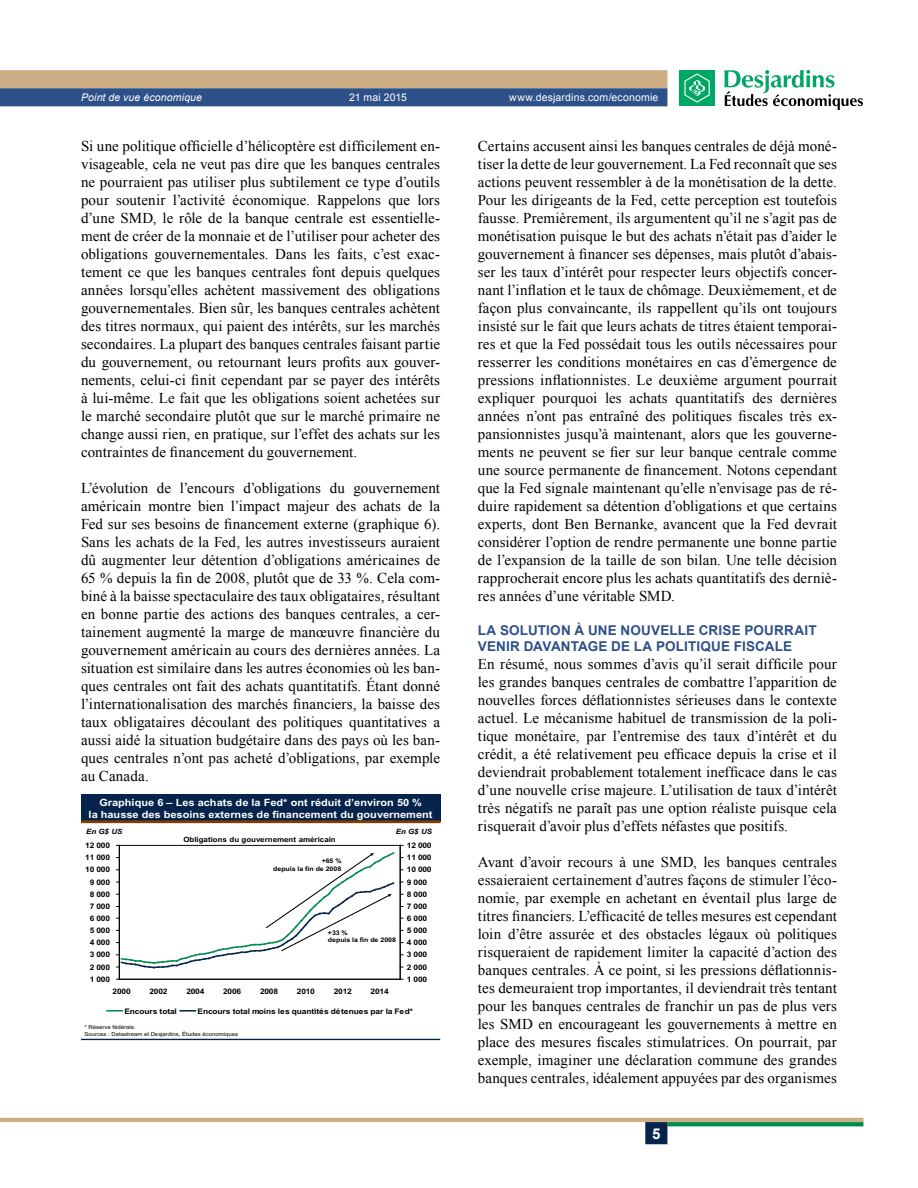
<style>
.page{position:relative;width:918px;height:1188px;background:#fff}
.page>*{position:absolute;margin:0;border:0;box-sizing:border-box;transform-origin:0 0}
.t1{font:15px/18px "Times New Roman";letter-spacing:.005em;color:#000;text-align:justify}
.t2{font:700 15px "Arial";color:#fff}
.t3{font:700 13.5px/16.2px "Arial";letter-spacing:.015em;color:#2d5088}
.t4{font:10.5px "Arial";letter-spacing:.015em;color:#fff}
.t5{font:italic 10.5px "Arial";letter-spacing:.015em;color:#fff}
.t6{font:700 10.05px/12px "Arial";color:#fff;text-align:center;scale:1.1 1}
.t7{font:700 7.65px "Arial";letter-spacing:-.025em;color:#000;scale:1.1 1}
.t8{font:700 7.2px "Arial";color:#000;scale:1.1 1}
.t9{font:italic 700 7.2px "Arial";color:#000;scale:1.1 1}
.t10{font:700 6.45px/7.6px "Arial";color:#000;text-align:right;scale:1.1 1}
.t11{font:5.4px/6.6px "Arial";letter-spacing:.005em;color:#000;scale:1.1 1}
</style>
<div class="page">
<svg style="left:0;top:70px;width:667px;height:36px;background:#7e8087"></svg>
<hr style="left:0;top:1118px;width:863px;height:4px;background:#cdae84">
<svg style="left:667px;top:1122px;width:196px;height:4px"></svg>
<div style="left:645px;top:1122px;width:22px;height:22px;background:#05234b;border:2px solid #05234b"></div>
<div style="left:679px;top:70px;width:36px;height:36px;background:#00a664"></div>
<svg style="left:684px;top:73px;width:26px;height:30px"></svg>
<svg style="left:724px;top:70px;width:139px;height:40px"></svg>
<div style="left:81px;top:794px;width:359px;height:27px;background:#05234b"></div>
<hr style="left:81px;top:820px;width:359px;height:3px;background:#803f00">
<hr style="left:81px;top:1039px;width:359px;height:1px;background:#05234b">
<hr style="left:119px;top:845px;width:1px;height:134px;background:#000">
<hr style="left:119px;top:979px;width:281px;height:1px;background:#000">
<hr style="left:400px;top:845px;width:1px;height:134px;background:#000">
<svg style="left:107px;top:1010px;width:15px;height:2px"></svg>
<svg style="left:180px;top:1010px;width:15px;height:2px"></svg>
<svg style="left:117px;top:845px;width:286px;height:124px"></svg>
<p class="t5" style="left:81px;top:91px;width:123px">Point de vue économique</p>
<p class="t4" style="left:349px;top:91px;width:59px">21 mai 2015</p>
<p class="t4" style="left:509px;top:91px;width:151px">www.desjardins.com/economie</p>
<p class="t1" style="left:81px;top:137px;width:361px">Si une politique officielle d’hélicoptère est difficilement en&shy;visageable, cela ne veut pas dire que les banques centrales ne pourraient pas utiliser plus subtilement ce type d’outils pour soutenir l’activité économique. Rappelons que lors d’une SMD, le rôle de la banque centrale est essentielle&shy;ment de créer de la monnaie et de l’utiliser pour acheter des obligations gouvernementales. Dans les faits, c’est exac&shy;tement ce que les banques centrales font depuis quelques années lorsqu’elles achètent massivement des obligations gouvernementales. Bien sûr, les banques centrales achètent des titres normaux, qui paient des intérêts, sur les marchés secondaires. La plupart des banques centrales faisant partie du gouvernement, ou retournant leurs profits aux gouver&shy;nements, celui-ci finit cependant par se payer des intérêts à lui-même. Le fait que les obligations soient achetées sur le marché secondaire plutôt que sur le marché primaire ne change aussi rien, en pratique, sur l’effet des achats sur les contraintes de financement du gouvernement.</p>
<p class="t1" style="left:81px;top:479px;width:361px">L’évolution de l’encours d’obligations du gouvernement américain montre bien l’impact majeur des achats de la Fed sur ses besoins de financement externe (graphique 6).<br>Sans les achats de la Fed, les autres investisseurs auraient dû augmenter leur détention d’obligations américaines de 65 % depuis la fin de 2008, plutôt que de 33 %. Cela com&shy;biné à la baisse spectaculaire des taux obligataires, résultant en bonne partie des actions des banques centrales, a cer&shy;tainement augmenté la marge de manœuvre financière du gouvernement américain au cours des dernières années. La situation est similaire dans les autres économies où les ban&shy;ques centrales ont fait des achats quantitatifs. Étant donné l’internationalisation des marchés financiers, la baisse des taux obligataires découlant des politiques quantitatives a aussi aidé la situation budgétaire dans des pays où les ban&shy;ques centrales n’ont pas acheté d’obligations, par exemple au Canada.</p>
<p class="t1" style="left:478px;top:137px;width:361px">Certains accusent ainsi les banques centrales de déjà moné&shy;tiser la dette de leur gouvernement. La Fed reconnaît que ses actions peuvent ressembler à de la monétisation de la dette.<br>Pour les dirigeants de la Fed, cette perception est toutefois fausse. Premièrement, ils argumentent qu’il ne s’agit pas de monétisation puisque le but des achats n’était pas d’aider le gouvernement à financer ses dépenses, mais plutôt d’abais&shy;ser les taux d’intérêt pour respecter leurs objectifs concer&shy;nant l’inflation et le taux de chômage. Deuxièmement, et de façon plus convaincante, ils rappellent qu’ils ont toujours insisté sur le fait que leurs achats de titres étaient temporai&shy;res et que la Fed possédait tous les outils nécessaires pour resserrer les conditions monétaires en cas d’émergence de pressions inflationnistes. Le deuxième argument pourrait expliquer pourquoi les achats quantitatifs des dernières années n’ont pas entraîné des politiques fiscales très ex&shy;pansionnistes jusqu’à maintenant, alors que les gouverne&shy;ments ne peuvent se fier sur leur banque centrale comme une source permanente de financement. Notons cependant que la Fed signale maintenant qu’elle n’envisage pas de ré&shy;duire rapidement sa détention d’obligations et que certains experts, dont Ben Bernanke, avancent que la Fed devrait considérer l’option de rendre permanente une bonne partie de l’expansion de la taille de son bilan. Une telle décision rapprocherait encore plus les achats quantitatifs des derniè&shy;res années d’une véritable SMD.</p>
<p class="t3" style="left:478px;top:623px;width:337px">La solution à une nouvelle crise pourrait venir davantag</p>
<p class="t3" style="left:598px;top:639px;width:167px">e de la politique fiscal</p>
<p class="t3" style="left:783px;top:639px;width:11px">e</p>
<p class="t1" style="left:478px;top:655px;width:361px">En résumé, nous sommes d’avis qu’il serait difficile pour les grandes banques centrales de combattre l’apparition de nouvelles forces déflationnistes sérieuses dans le contexte actuel. Le mécanisme habituel de transmission de la poli&shy;tique monétaire, par l’entremise des taux d’intérêt et du crédit, a été relativement peu efficace depuis la crise et il deviendrait probablement totalement inefficace dans le cas d’une nouvelle crise majeure. L’utilisation de taux d’intérêt très négatifs ne paraît pas une option réaliste puisque cela risquerait d’avoir plus d’effets néfastes que positifs.</p>
<p class="t1" style="left:478px;top:853px;width:361px">Avant d’avoir recours à une SMD, les banques centrales essaieraient certainement d’autres façons de stimuler l’éco&shy;nomie, par exemple en achetant en éventail plus large de titres financiers. L’efficacité de telles mesures est cependant loin d’être assurée et des obstacles légaux où politiques risqueraient de rapidement limiter la capacité d’action des banques centrales. À ce point, si les pressions déflationnis&shy;tes demeuraient trop importantes, il deviendrait très tentant pour les banques centrales de franchir un pas de plus vers les SMD en encourageant les gouvernements à mettre en place des mesures fiscales stimulatrices. On pourrait, par exemple, imaginer une déclaration commune des grandes banques centrales, idéalement appuyées par des organismes</p>
<p class="t6" style="left:89px;top:796px;width:314px">Graphique 6 – Les achats de la Fed* ont réduit d’environ 50 %<br>la hausse des besoins externes de financement du gouvernement</p>
<p class="t9" style="left:86px;top:827px;width:35px">En G$ US</p>
<p class="t9" style="left:396px;top:827px;width:35px">En G$ US</p>
<p class="t10" style="left:273px;top:857px;width:64px">+65 %<br>depuis la fin de 2008</p>
<p class="t8" style="left:183px;top:835px;width:140px">Obligations du gouvernement américain</p>
<p class="t7" style="left:407px;top:841px;width:24px">12 000</p>
<p class="t7" style="left:85px;top:841px;width:24px">12 000</p>
<p class="t7" style="left:407px;top:853px;width:24px">11 000</p>
<p class="t7" style="left:85px;top:853px;width:24px">11 000</p>
<p class="t7" style="left:407px;top:865px;width:24px">10 000</p>
<p class="t7" style="left:85px;top:865px;width:24px">10 000</p>
<p class="t7" style="left:407px;top:877px;width:20px">9 000</p>
<p class="t7" style="left:90px;top:877px;width:20px">9 000</p>
<p class="t7" style="left:407px;top:890px;width:20px">8 000</p>
<p class="t7" style="left:90px;top:890px;width:20px">8 000</p>
<p class="t7" style="left:407px;top:902px;width:20px">7 000</p>
<p class="t7" style="left:90px;top:902px;width:20px">7 000</p>
<p class="t7" style="left:407px;top:914px;width:20px">6 000</p>
<p class="t7" style="left:90px;top:914px;width:20px">6 000</p>
<p class="t7" style="left:407px;top:926px;width:20px">5 000</p>
<p class="t7" style="left:90px;top:926px;width:20px">5 000</p>
<p class="t10" style="left:328px;top:929px;width:63px;text-align:left">+33 %<br>depuis la fin de 2008</p>
<p class="t7" style="left:407px;top:938px;width:20px">4 000</p>
<p class="t7" style="left:90px;top:938px;width:20px">4 000</p>
<p class="t7" style="left:407px;top:950px;width:20px">3 000</p>
<p class="t7" style="left:90px;top:950px;width:20px">3 000</p>
<p class="t7" style="left:407px;top:962px;width:20px">2 000</p>
<p class="t7" style="left:90px;top:962px;width:20px">2 000</p>
<p class="t7" style="left:407px;top:975px;width:20px">1 000</p>
<p class="t7" style="left:90px;top:975px;width:20px">1 000</p>
<p class="t7" style="left:113px;top:987px;width:18px">2000</p>
<p class="t7" style="left:149px;top:987px;width:18px">2002</p>
<p class="t7" style="left:186px;top:987px;width:18px">2004</p>
<p class="t7" style="left:223px;top:987px;width:18px">2006</p>
<p class="t7" style="left:260px;top:987px;width:18px">2008</p>
<p class="t7" style="left:297px;top:987px;width:18px">2010</p>
<p class="t7" style="left:334px;top:987px;width:18px">2012</p>
<p class="t7" style="left:371px;top:987px;width:18px">2014</p>
<p class="t7" style="left:124px;top:1007px;width:49px">Encours total</p>
<p class="t7" style="left:198px;top:1007px;width:197px">Encours total moins les quantités détenues par la Fed*</p>
<p class="t11" style="left:85px;top:1024px;width:141px">* Réserve fédérale.<br>Sources : Datastream et Desjardins, Études économiques</p>
<p class="t2" style="left:652px;top:1124px;width:10px">5</p>
</div>
